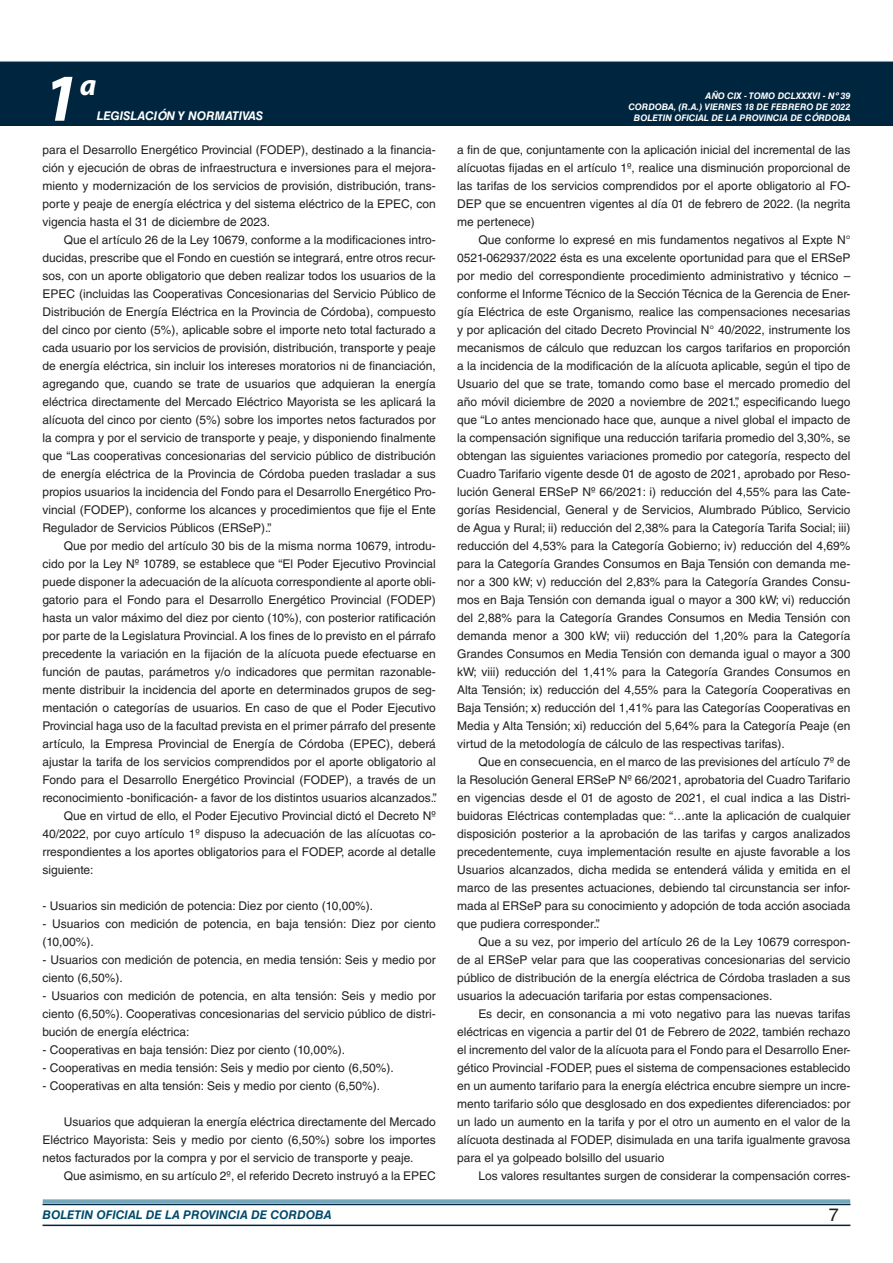
<style>
.page{position:relative;width:893px;height:1263px;background:#fff}
.page>*{position:absolute;margin:0;border:0;box-sizing:border-box;transform-origin:0 0}
.t1{font:italic 700 67.5px "Myriad Pro";color:#fff}
.t2{font:italic 700 30px "Myriad Pro";color:#fff}
.t3{font:18px "Helvetica LT Std";color:#231f20}
.TEXTO_BASE{font:12px/18px "Helvetica LT Std";color:#231f20;text-align:justify}
.t4{font:italic 700 12px "Helvetica LT Std";color:#004b6c}
.t5{font:italic 700 12px "Helvetica LT Std";color:#fff}
.t6{font:italic 700 9px/10.8px "Helvetica LT Std";color:#fff;text-align:right}
</style>
<div class="page">
<div style="left:0;top:61px;width:893px;height:6px;background:#73a5b8"></div>
<div style="left:0;top:62px;width:893px;height:64px;background:#00263f"></div>
<hr style="left:43px;top:1224px;width:807px;height:2px;background:#00263f">
<div style="left:42px;top:1198px;width:809px;height:8px;background:#fff;opacity:.75"></div>
<h1 class="t1" style="left:43px;top:54px;width:38px">1</h1>
<h2 class="t2" style="left:80px;top:66px;width:18px">a</h2>
<p class="t5" style="left:97px;top:109px;width:168px">LEGISLACIÓN Y NORMATIVAS</p>
<p class="TEXTO_BASE" style="left:43px;top:141px;width:395px">para el Desarrollo Energético Provincial (FODEP), destinado a la financia&shy;ción y ejecución de obras de infraestructura e inversiones para el mejora&shy;miento y modernización de los servicios de provisión, distribución, trans&shy;porte y peaje de energía eléctrica y del sistema eléctrico de la EPEC, con vigencia hasta el 31 de diciembre de 2023.</p>
<p class="TEXTO_BASE" style="left:43px;top:231px;width:395px;text-indent:21px">Que el artículo 26 de la Ley 10679, conforme a la modificaciones intro&shy;ducidas, prescribe que el Fondo en cuestión se integrará, entre otros recur&shy;sos, con un aporte obligatorio que deben realizar todos los usuarios de la EPEC (incluidas las Cooperativas Concesionarias del Servicio Público de Distribución de Energía Eléctrica en la Provincia de Córdoba), compuesto del cinco por ciento (5%), aplicable sobre el importe neto total facturado a cada usuario por los servicios de provisión, distribución, transporte y peaje de energía eléctrica, sin incluir los intereses moratorios ni de financiación, agregando que, cuando se trate de usuarios que adquieran la energía eléctrica directamente del Mercado Eléctrico Mayorista se les aplicará la alícuota del cinco por ciento (5%) sobre los importes netos facturados por la compra y por el servicio de transporte y peaje, y disponiendo finalmente que “Las cooperativas concesionarias del servicio público de distribución de energía eléctrica de la Provincia de Córdoba pueden trasladar a sus propios usuarios la incidencia del Fondo para el Desarrollo Energético Pro&shy;vincial (FODEP), conforme los alcances y procedimientos que fije el Ente Regulador de Servicios Públicos (ERSeP).”.</p>
<p class="TEXTO_BASE" style="left:43px;top:537px;width:396px;text-indent:21px">Que por medio del artículo 30 bis de la misma norma 10679, introdu&shy;cido por la Ley Nº 10789, se establece que “El Poder Ejecutivo Provincial puede disponer la adecuación de la alícuota correspondiente al aporte obli&shy;gatorio para el Fondo para el Desarrollo Energético Provincial (FODEP) hasta un valor máximo del diez por ciento (10%), con posterior ratificación por parte de la Legislatura Provincial. A los fines de lo previsto en el párrafo precedente la variación en la fijación de la alícuota puede efectuarse en función de pautas, parámetros y/o indicadores que permitan razonable&shy;mente distribuir la incidencia del aporte en determinados grupos de seg&shy;mentación o categorías de usuarios. En caso de que el Poder Ejecutivo Provincial haga uso de la facultad prevista en el primer párrafo del presente artículo, la Empresa Provincial de Energía de Córdoba (EPEC), deberá ajustar la tarifa de los servicios comprendidos por el aporte obligatorio al Fondo para el Desarrollo Energético Provincial (FODEP), a través de un reconocimiento -bonificación- a favor de los distintos usuarios alcanzados.”.</p>
<p class="TEXTO_BASE" style="left:43px;top:807px;width:395px;text-indent:21px">Que en virtud de ello, el Poder Ejecutivo Provincial dictó el Decreto Nº 40/2022, por cuyo artículo 1º dispuso la adecuación de las alícuotas co&shy;rrespondientes a los aportes obligatorios para el FODEP, acorde al detalle siguiente:</p>
<p class="TEXTO_BASE" style="left:43px;top:897px;width:332px">- Usuarios sin medición de potencia: Diez por ciento (10,00%).</p>
<p class="TEXTO_BASE" style="left:43px;top:915px;width:395px">- Usuarios con medición de potencia, en baja tensión: Diez por ciento (10,00%).</p>
<p class="TEXTO_BASE" style="left:43px;top:951px;width:395px">- Usuarios con medición de potencia, en media tensión: Seis y medio por ciento (6,50%).</p>
<p class="TEXTO_BASE" style="left:43px;top:987px;width:395px">- Usuarios con medición de potencia, en alta tensión: Seis y medio por ciento (6,50%). Cooperativas concesionarias del servicio público de distri&shy;bución de energía eléctrica:</p>
<p class="TEXTO_BASE" style="left:43px;top:1041px;width:304px">- Cooperativas en baja tensión: Diez por ciento (10,00%).</p>
<p class="TEXTO_BASE" style="left:43px;top:1059px;width:353px">- Cooperativas en media tensión: Seis y medio por ciento (6,50%).</p>
<p class="TEXTO_BASE" style="left:43px;top:1077px;width:339px">- Cooperativas en alta tensión: Seis y medio por ciento (6,50%).</p>
<p class="TEXTO_BASE" style="left:43px;top:1113px;width:395px;text-indent:21px">Usuarios que adquieran la energía eléctrica directamente del Mercado Eléctrico Mayorista: Seis y medio por ciento (6,50%) sobre los importes netos facturados por la compra y por el servicio de transporte y peaje.</p>
<p class="TEXTO_BASE" style="left:64px;top:1167px;width:374px">Que asimismo, en su artículo 2º, el referido Decreto instruyó a la EPEC</p>
<p class="t6" style="left:628px;top:91px;width:224px">AÑO CIX - TOMO DCLXXXVI - Nº 39<br>CORDOBA, (R.A.) VIERNES 18 DE FEBRERO DE 2022<br>BOLETIN OFICIAL DE LA PROVINCIA DE CÓRDOBA</p>
<p class="TEXTO_BASE" style="left:457px;top:141px;width:395px">a fin de que, conjuntamente con la aplicación inicial del incremental de las alícuotas fijadas en el artículo 1º, realice una disminución proporcional de las tarifas de los servicios comprendidos por el aporte obligatorio al FO-DEP que se encuentren vigentes al día 01 de febrero de 2022. (la negrita me pertenece)</p>
<p class="TEXTO_BASE" style="left:457px;top:231px;width:395px;text-indent:21px">Que conforme lo expresé en mis fundamentos negativos al Expte N° 0521-062937/2022 ésta es una excelente oportunidad para que el ERSeP por medio del correspondiente procedimiento administrativo y técnico – conforme el Informe Técnico de la Sección Técnica de la Gerencia de Ener&shy;gía Eléctrica de este Organismo, realice las compensaciones necesarias y por aplicación del citado Decreto Provincial N° 40/2022, instrumente los mecanismos de cálculo que reduzcan los cargos tarifarios en proporción a la incidencia de la modificación de la alícuota aplicable, según el tipo de Usuario del que se trate, tomando como base el mercado promedio del año móvil diciembre de 2020 a noviembre de 2021.”, especificando luego que “Lo antes mencionado hace que, aunque a nivel global el impacto de la compensación signifique una reducción tarifaria promedio del 3,30%, se obtengan las siguientes variaciones promedio por categoría, respecto del Cuadro Tarifario vigente desde 01 de agosto de 2021, aprobado por Reso&shy;lución General ERSeP Nº 66/2021: i) reducción del 4,55% para las Cate&shy;gorías Residencial, General y de Servicios, Alumbrado Público, Servicio de Agua y Rural; ii) reducción del 2,38% para la Categoría Tarifa Social; iii) reducción del 4,53% para la Categoría Gobierno; iv) reducción del 4,69% para la Categoría Grandes Consumos en Baja Tensión con demanda me&shy;nor a 300 kW; v) reducción del 2,83% para la Categoría Grandes Consu&shy;mos en Baja Tensión con demanda igual o mayor a 300 kW; vi) reducción del 2,88% para la Categoría Grandes Consumos en Media Tensión con demanda menor a 300 kW; vii) reducción del 1,20% para la Categoría Grandes Consumos en Media Tensión con demanda igual o mayor a 300 kW; viii) reducción del 1,41% para la Categoría Grandes Consumos en Alta Tensión; ix) reducción del 4,55% para la Categoría Cooperativas en Baja Tensión; x) reducción del 1,41% para las Categorías Cooperativas en Media y Alta Tensión; xi) reducción del 5,64% para la Categoría Peaje (en virtud de la metodología de cálculo de las respectivas tarifas).</p>
<p class="TEXTO_BASE" style="left:457px;top:753px;width:395px;text-indent:21px">Que en consecuencia, en el marco de las previsiones del artículo 7º de la Resolución General ERSeP Nº 66/2021, aprobatoria del Cuadro Tarifario en vigencias desde el 01 de agosto de 2021, el cual indica a las Distri&shy;buidoras Eléctricas contempladas que: “…ante la aplicación de cualquier disposición posterior a la aprobación de las tarifas y cargos analizados precedentemente, cuya implementación resulte en ajuste favorable a los Usuarios alcanzados, dicha medida se entenderá válida y emitida en el marco de las presentes actuaciones, debiendo tal circunstancia ser infor&shy;mada al ERSeP para su conocimiento y adopción de toda acción asociada que pudiera corresponder.”.</p>
<p class="TEXTO_BASE" style="left:457px;top:933px;width:395px;text-indent:21px">Que a su vez, por imperio del artículo 26 de la Ley 10679 correspon&shy;de al ERSeP velar para que las cooperativas concesionarias del servicio público de distribución de la energía eléctrica de Córdoba trasladen a sus usuarios la adecuación tarifaria por estas compensaciones.</p>
<p class="TEXTO_BASE" style="left:457px;top:1005px;width:395px;text-indent:21px">Es decir, en consonancia a mi voto negativo para las nuevas tarifas eléctricas en vigencia a partir del 01 de Febrero de 2022, también rechazo el incremento del valor de la alícuota para el Fondo para el Desarrollo Ener&shy;gético Provincial -FODEP, pues el sistema de compensaciones establecido en un aumento tarifario para la energía eléctrica encubre siempre un incre&shy;mento tarifario sólo que desglosado en dos expedientes diferenciados: por un lado un aumento en la tarifa y por el otro un aumento en el valor de la alícuota destinada al FODEP, disimulada en una tarifa igualmente gravosa para el ya golpeado bolsillo del usuario</p>
<p class="TEXTO_BASE" style="left:478px;top:1167px;width:374px">Los valores resultantes surgen de considerar la compensación corres-</p>
<p class="t4" style="left:43px;top:1208px;width:290px">BOLETIN OFICIAL DE LA PROVINCIA DE CORDOBA</p>
<h3 class="t3" style="left:829px;top:1204px;width:12px">7</h3>
</div>
